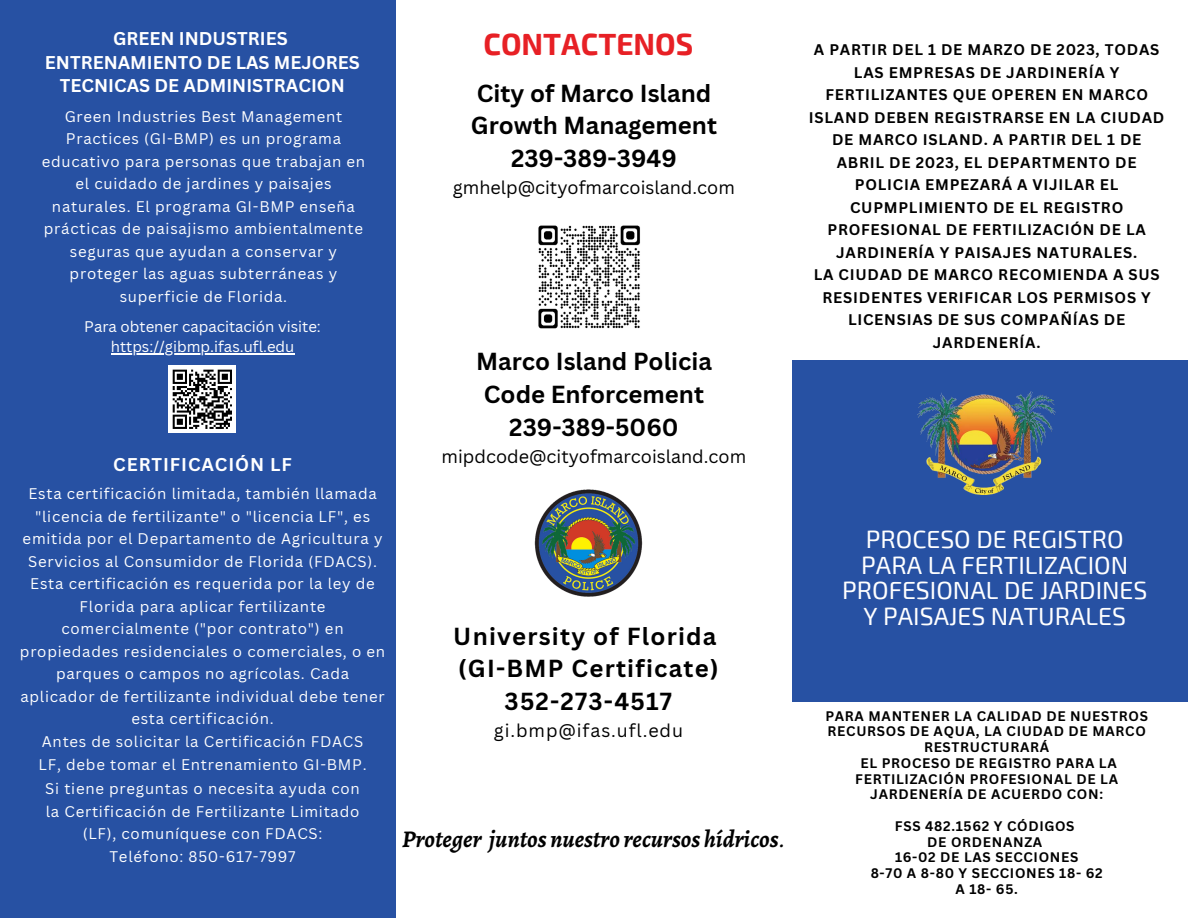
<style>
.page{position:relative;width:1188px;height:918px;background:#fff}
.page>*{position:absolute;margin:0;border:0;box-sizing:border-box;transform-origin:0 0}
.t1{font:700 30px "Exo 2";color:#e72025}
.t2{font:24.75px/25.8px "Exo 2";color:#fff;text-align:center}
.t3{font:700 24px/32.7px "Canva Sans";color:#000;text-align:center}
.t4{font:700 24px/32.7px "Canva Sans";letter-spacing:.05em;color:#000;text-align:center}
.t5{font:italic 700 24px "Alegreya";color:#000}
.t6{font:700 18px/23.7px "Canva Sans";color:#fff;text-align:center}
.t7{font:18px "Canva Sans";color:#000}
.t8{font:18px "Canva Sans";letter-spacing:.05em;color:#000}
.t9{font:700 18px "Canva Sans";letter-spacing:.05em;color:#fff}
.t10{font:15px/22.5px "Canva Sans";letter-spacing:.05em;color:#fff;text-align:center}
.t11{font:700 15px/22.5px "Canva Sans";letter-spacing:.05em;color:#000;text-align:center}
.t12{font:15px/22.5px "Canva Sans";letter-spacing:.05em;color:#fdfdfd}
.t13{font:15px/20.2px "Canva Sans";color:#fff;text-align:center}
.t14{font:700 13.5px/15.8px "Canva Sans";letter-spacing:.05em;color:#000;text-align:center}
.s1{font-weight:400}
</style>
<div class="page">
<div style="left:0;top:0;width:396px;height:918px;background:#2751a3"></div>
<div style="left:793px;top:361px;width:395px;height:341px;background:#2751a3"></div>
<img style="left:917px;top:391px;width:139px;height:104px">
<img style="left:534px;top:489px;width:109px;height:108px">
<hr style="left:111px;top:353px;width:183px;height:2px;background:#fff">
<div style="left:169px;top:366px;width:67px;height:67px;background:#fff"></div>
<svg style="left:172px;top:369px;width:60px;height:60px"></svg>
<img style="left:538px;top:225px;width:102px;height:104px">
<p class="t6" style="left:45px;top:26px;width:317px">GREEN INDUSTRIES<br>ENTRENAMIENTO DE LAS MEJORES<br>TECNICAS DE ADMINISTRACION</p>
<p class="t10" style="left:42px;top:105px;width:325px">Green Industries Best Management Practices (GI-BMP) es un programa educativo para personas que trabajan en el cuidado de jardines y paisajes naturales. El programa GI-BMP enseña prácticas de paisajismo ambientalmente seguras que ayudan a conservar y proteger las aguas subterráneas y superficie de Florida.</p>
<p class="t13" style="left:84px;top:316px;width:238px">Para obtener capacitación visite: https://gibmp.ifas.ufl.edu</p>
<p class="t9" style="left:113px;top:452px;width:180px">CERTIFICACIÓN LF</p>
<p class="t10" style="left:20px;top:482px;width:367px">Esta certificación limitada, también llamada "licencia de fertilizante" o "licencia LF", es emitida por el Departamento de Agricultura y Servicios al Consumidor de Florida (FDACS).<br>Esta certificación es requerida por la ley de Florida para aplicar fertilizante comercialmente ("por contrato") en propiedades residenciales o comerciales, o en parques o campos no agrícolas. Cada aplicador de fertilizante individual debe tener esta certificación.</p>
<p class="t12" style="left:39px;top:730px;width:330px">Antes de solicitar la Certificación FDACS<br>LF, debe tomar el Entrenamiento GI-BMP.</p>
<p class="t10" style="left:45px;top:777px;width:316px">Si tiene preguntas o necesita ayuda con la Certificación de Fertilizante Limitado (LF), comuníquese con FDACS:<br>Teléfono: 850-617-7997</p>
<h1 class="t1" style="left:484px;top:25px;width:211px">CONTACTENOS</h1>
<h3 class="t3" style="left:471px;top:76px;width:248px">City of Marco Island<br>Growth Management<br>239-389-3949</h3>
<p class="t7" style="left:453px;top:175px;width:283px">gmhelp@cityofmarcoisland.com</p>
<h3 class="t3" style="left:476px;top:345px;width:237px">Marco Island Policia<br>Code Enforcement<br>239-389-5060</h3>
<p class="t7" style="left:442px;top:444px;width:306px">mipdcode@cityofmarcoisland.com</p>
<h3 class="t4" style="left:453px;top:619px;width:267px">University of Florida (GI-BMP Certificate)<br>352-273-4517</h3>
<p class="t8" style="left:494px;top:718px;width:191px">gi.bmp@ifas.ufl.edu</p>
<h3 class="t5" style="left:402px;top:823px;width:385px">Proteger juntos nuestro recursos hídricos<span class="s1">.</span></h3>
<p class="t11" style="left:809px;top:38px;width:357px">A PARTIR DEL 1 DE MARZO DE 2023, TODAS<br>LAS EMPRESAS DE JARDINERÍA Y<br>FERTILIZANTES QUE OPEREN EN MARCO<br>ISLAND DEBEN REGISTRARSE EN LA CIUDAD<br>DE MARCO ISLAND. A PARTIR DEL 1 DE<br>ABRIL DE 2023, EL DEPARTMENTO DE<br>POLICIA EMPEZARÁ A VIJILAR EL<br>CUPMPLIMIENTO DE EL REGISTRO<br>PROFESIONAL DE FERTILIZACIÓN DE LA<br>JARDINERÍA Y PAISAJES NATURALES.<br>LA CIUDAD DE MARCO RECOMIENDA A SUS<br>RESIDENTES VERIFICAR LOS PERMISOS Y<br>LICENSIAS DE SUS COMPAÑÍAS DE<br>JARDENERÍA.</p>
<h2 class="t2" style="left:842px;top:525px;width:307px">PROCESO DE REGISTRO<br>PARA LA FERTILIZACION<br>PROFESIONAL DE JARDINES<br>Y PAISAJES NATURALES</h2>
<p class="t14" style="left:825px;top:708px;width:324px">PARA MANTENER LA CALIDAD DE NUESTROS<br>RECURSOS DE AQUA, LA CIUDAD DE MARCO<br>RESTRUCTURARÁ<br>EL PROCESO DE REGISTRO PARA LA<br>FERTILIZACIÓN PROFESIONAL DE LA<br>JARDENERÍA DE ACUERDO CON:</p>
<p class="t14" style="left:871px;top:818px;width:233px">FSS 482.1562 Y CÓDIGOS<br>DE ORDENANZA<br>16-02 DE LAS SECCIONES<br>8-70 A 8-80 Y SECCIONES 18- 62<br>A 18- 65.</p>
</div>
